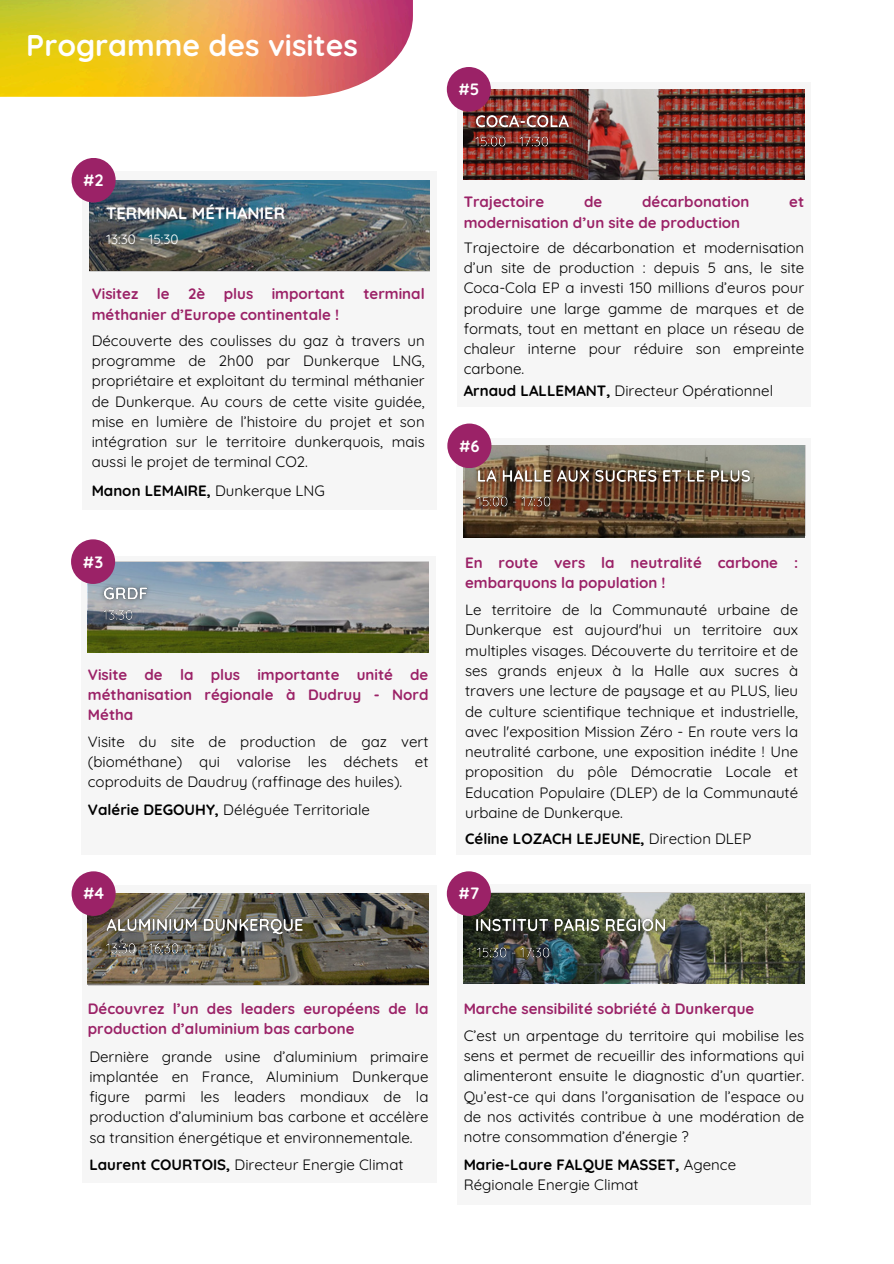
<style>
.page{position:relative;width:894px;height:1264px;background:#fff}
.page>*{position:absolute;margin:0;border:0;box-sizing:border-box;transform-origin:0 0}
.t1{font:700 30px "Quicksand";color:#fff}
.t2{font:700 16.5px "Quicksand";color:#fff}
.t3{font:15px/20.2px "Quicksand";color:#000;text-align:justify}
.t4{font:700 15px/20.2px "Quicksand";color:#9b2267}
.t5{font:700 15px "Quicksand";color:#000}
.t6{font:13.5px "Quicksand";color:#fff}
.s1{font-weight:400}
.s2{font-weight:700}
</style>
<div class="page">
<div style="left:456px;top:438px;width:354px;height:416px;background:#f6f6f6"></div>
<img style="left:463px;top:467px;width:341px;height:70px">
<svg style="left:465px;top:445px;width:340px;height:90px"></svg>
<div style="left:447px;top:423px;width:44px;height:45px;background:#9b2267;border-radius:50%"></div>
<div style="left:457px;top:884px;width:354px;height:320px;background:#f6f6f6"></div>
<img style="left:463px;top:892px;width:341px;height:91px">
<div style="left:446px;top:871px;width:45px;height:44px;background:#9b2267;border-radius:50%"></div>
<div style="left:457px;top:82px;width:354px;height:324px;background:#f6f6f6"></div>
<img style="left:463px;top:89px;width:341px;height:91px">
<div style="left:446px;top:67px;width:45px;height:45px;background:#9b2267;border-radius:50%"></div>
<div style="left:81px;top:556px;width:354px;height:298px;background:#f6f6f6"></div>
<svg style="left:88px;top:561px;width:340px;height:91px"></svg>
<div style="left:71px;top:539px;width:44px;height:45px;background:#9b2267;border-radius:50%"></div>
<div style="left:82px;top:171px;width:354px;height:338px;background:#f6f6f6"></div>
<img style="left:89px;top:180px;width:341px;height:92px">
<div style="left:72px;top:158px;width:44px;height:44px;background:#9b2267;border-radius:50%"></div>
<div style="left:82px;top:885px;width:354px;height:297px;background:#f6f6f6"></div>
<img style="left:88px;top:893px;width:340px;height:91px">
<img style="left:89px;top:895px;width:340px;height:90px">
<div style="left:72px;top:871px;width:44px;height:44px;background:#9b2267;border-radius:50%"></div>
<img style="left:0;top:0;width:413px;height:97px">
<img style="left:469px;top:912px;width:203px;height:28px">
<img style="left:471px;top:941px;width:85px;height:24px">
<img style="left:470px;top:461px;width:289px;height:30px">
<img style="left:470px;top:489px;width:87px;height:27px">
<img style="left:467px;top:106px;width:111px;height:31px">
<img style="left:468px;top:129px;width:87px;height:27px">
<img style="left:95px;top:579px;width:60px;height:30px">
<img style="left:96px;top:602px;width:45px;height:26px">
<img style="left:98px;top:910px;width:213px;height:33px">
<img style="left:99px;top:935px;width:87px;height:27px">
<p class="t1" style="left:26px;top:26px;width:333px">Programme des visites</p>
<p class="t2" style="left:458px;top:79px;width:22px">#5</p>
<h3 class="t2" style="left:83px;top:169px;width:22px">#2</h3>
<p class="t2" style="left:106px;top:202px;width:180px">TERMINAL MÉTHANIER</p>
<h3 class="t6" style="left:106px;top:230px;width:74px">13:30 - 15:30</h3>
<p class="t4" style="left:92px;top:284px;width:334px">Visitez le 2è plus important terminal méthanier d’Europe continentale !</p>
<h3 class="t3" style="left:92px;top:330px;width:334px">Découverte des coulisses du gaz à travers un programme de 2h00 par Dunkerque LNG, propriétaire et exploitant du terminal méthanier de Dunkerque. Au cours de cette visite guidée, mise en lumière de l’histoire du projet et son intégration sur le territoire dunkerquois, mais aussi le projet de terminal CO2.</h3>
<h4 class="t5" style="left:92px;top:481px;width:235px">Manon LEMAIRE, <span class="s1">Dunkerque LNG</span></h4>
<h4 class="t2" style="left:83px;top:551px;width:22px">#3</h4>
<h4 class="t4" style="left:88px;top:664px;width:342px;text-align:justify">Visite de la plus importante unité de méthanisation régionale à Dudruy - Nord Métha</h4>
<p class="t3" style="left:88px;top:730px;width:342px">Visite du site de production de gaz vert (biométhane) qui valorise les déchets et coproduits de Daudruy (raffinage des huiles).</p>
<h3 class="t3" style="left:88px;top:798px;width:283px"><span class="s2">Valérie DEGOUHY,</span> Déléguée Territoriale</h3>
<h3 class="t2" style="left:83px;top:883px;width:23px">#4</h3>
<h3 class="t4" style="left:463px;top:192px;width:82px">Trajectoire</h3>
<h3 class="t4" style="left:584px;top:192px;width:20px">de</h3>
<h3 class="t4" style="left:642px;top:192px;width:109px">décarbonation</h3>
<h3 class="t4" style="left:789px;top:192px;width:16px">et</h3>
<h3 class="t4" style="left:463px;top:212px;width:278px">modernisation d’un site de production</h3>
<p class="t3" style="left:463px;top:237px;width:342px">Trajectoire de décarbonation et modernisation d’un site de production : depuis 5 ans, le site Coca-Cola EP a investi 150 millions d’euros pour produire une large gamme de marques et de formats, tout en mettant en place un réseau de chaleur interne pour réduire son empreinte carbone.</p>
<h3 class="t3" style="left:463px;top:380px;width:311px"><span class="s2">Arnaud LALLEMANT,</span> Directeur Opérationnel</h3>
<h1 class="t2" style="left:459px;top:435px;width:22px">#6</h1>
<h3 class="t4" style="left:465px;top:552px;width:334px">En route vers la neutralité carbone : embarquons la population !</h3>
<h4 class="t3" style="left:465px;top:599px;width:334px">Le territoire de la Communauté urbaine de Dunkerque est aujourd'hui un territoire aux multiples visages. Découverte du territoire et de ses grands enjeux à la Halle aux sucres à travers une lecture de paysage et au PLUS, lieu de culture scientifique technique et industrielle, avec l'exposition Mission Zéro - En route vers la neutralité carbone, une exposition inédite ! Une proposition du pôle Démocratie Locale et Education Populaire (DLEP) de la Communauté urbaine de Dunkerque.</h4>
<p class="t5" style="left:465px;top:828px;width:287px">Céline LOZACH LEJEUNE, <span class="s1">Direction DLEP</span></p>
<p class="t2" style="left:458px;top:883px;width:22px">#7</p>
<p class="t4" style="left:88px;top:998px;width:342px">Découvrez l’un des leaders européens de la production d’aluminium bas carbone</p>
<h3 class="t3" style="left:89px;top:1045px;width:340px">Dernière grande usine d’aluminium primaire implantée en France, Aluminium Dunkerque figure parmi les leaders mondiaux de la production d’aluminium bas carbone et accélère sa transition énergétique et environnementale.</h3>
<h4 class="t3" style="left:89px;top:1154px;width:315px"><span class="s2">Laurent COURTOIS,</span> Directeur Energie Climat</h4>
<p class="t4" style="left:463px;top:998px;width:292px">Marche sensibilité sobriété à Dunkerque</p>
<h3 class="t3" style="left:463px;top:1024px;width:342px">C’est un arpentage du territoire qui mobilise les sens et permet de recueillir des informations qui alimenteront ensuite le diagnostic d’un quartier.<br>Qu’est-ce qui dans l’organisation de l’espace ou de nos activités contribue à une modération de notre consommation d’énergie ?</h3>
<p class="t3" style="left:463px;top:1154px;width:274px"><span class="s2">Marie-Laure FALQUE MASSET,</span> Agence<br>Régionale Energie Climat</p>
</div>
